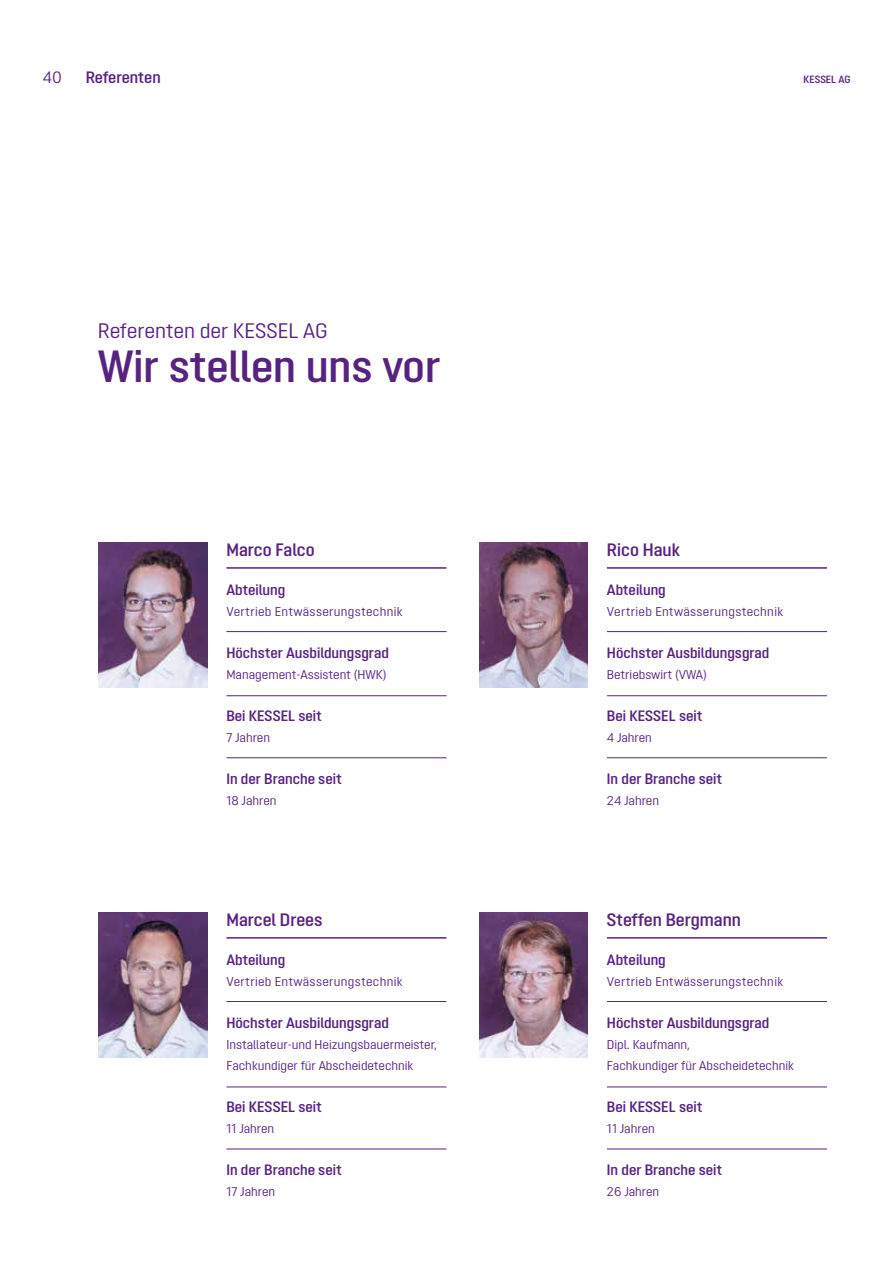
<style>
.page{position:relative;width:893px;height:1263px;background:#fff}
.page>*{position:absolute;margin:0;border:0;box-sizing:border-box;transform-origin:0 0}
.t1{font:600 45px "Opinion Pro";color:#572381}
.t2{font:21px "Opinion Pro";color:#572381}
.t3{font:600 18px "Opinion Pro";color:#572381}
.t4{font:600 16.5px "Opinion Pro";letter-spacing:-.01em;color:#572381}
.t5{font:16.5px "Opinion Pro";color:#572381}
.t6{font:600 15px "Opinion Pro";color:#572381}
.t7{font:12.75px/21px "Opinion Pro";color:#572381}
.t8{font:12.75px "Opinion Pro";letter-spacing:.025em;color:#572381}
.t9{font:600 10.5px "Opinion Pro";color:#572381}
</style>
<div class="page">
<hr style="left:226px;top:631px;width:220px;height:1px;background:#572381">
<hr style="left:226px;top:1001px;width:220px;height:1px;background:#572381">
<hr style="left:607px;top:1001px;width:220px;height:1px;background:#572381">
<hr style="left:607px;top:631px;width:220px;height:1px;background:#572381">
<hr style="left:226px;top:695px;width:220px;height:1px;background:#572381">
<hr style="left:226px;top:1087px;width:220px;height:1px;background:#572381">
<hr style="left:607px;top:1087px;width:220px;height:1px;background:#572381">
<hr style="left:607px;top:695px;width:220px;height:1px;background:#572381">
<hr style="left:226px;top:757px;width:220px;height:1px;background:#572381">
<hr style="left:226px;top:1149px;width:220px;height:1px;background:#572381">
<hr style="left:607px;top:1149px;width:220px;height:1px;background:#572381">
<hr style="left:607px;top:757px;width:220px;height:1px;background:#572381">
<hr style="left:226px;top:567px;width:220px;height:2px;background:#572381">
<hr style="left:226px;top:937px;width:220px;height:1px;background:#572381">
<hr style="left:607px;top:937px;width:220px;height:1px;background:#572381">
<hr style="left:607px;top:567px;width:220px;height:2px;background:#572381">
<img style="left:99px;top:542px;width:108px;height:145px">
<img style="left:99px;top:912px;width:108px;height:145px">
<img style="left:479px;top:912px;width:109px;height:145px">
<img style="left:479px;top:542px;width:109px;height:145px">
<p class="t5" style="left:43px;top:68px;width:21px">40</p>
<p class="t4" style="left:86px;top:68px;width:76px">Referenten</p>
<p class="t9" style="left:804px;top:74px;width:48px">KESSEL AG</p>
<h2 class="t2" style="left:98px;top:318px;width:231px">Referenten der KESSEL AG</h2>
<h1 class="t1" style="left:98px;top:341px;width:344px">Wir stellen uns vor</h1>
<p class="t3" style="left:226px;top:539px;width:90px">Marco Falco</p>
<p class="t6" style="left:226px;top:581px;width:60px">Abteilung</p>
<p class="t8" style="left:226px;top:604px;width:178px">Vertrieb Entwässerungstechnik</p>
<p class="t6" style="left:226px;top:644px;width:164px">Höchster Ausbildungsgrad</p>
<p class="t7" style="left:226px;top:664px;width:162px">Management-Assistent (HWK)</p>
<p class="t6" style="left:226px;top:707px;width:97px">Bei KESSEL seit</p>
<p class="t7" style="left:226px;top:727px;width:45px">7 Jahren</p>
<p class="t6" style="left:226px;top:770px;width:117px">In der Branche seit</p>
<p class="t7" style="left:226px;top:790px;width:52px">18 Jahren</p>
<p class="t3" style="left:607px;top:539px;width:75px">Rico Hauk</p>
<p class="t6" style="left:607px;top:581px;width:60px">Abteilung</p>
<p class="t8" style="left:607px;top:604px;width:178px">Vertrieb Entwässerungstechnik</p>
<p class="t6" style="left:607px;top:644px;width:164px">Höchster Ausbildungsgrad</p>
<p class="t7" style="left:607px;top:664px;width:102px">Betriebswirt (VWA)</p>
<p class="t6" style="left:607px;top:707px;width:97px">Bei KESSEL seit</p>
<p class="t7" style="left:607px;top:727px;width:47px">4 Jahren</p>
<p class="t6" style="left:607px;top:770px;width:117px">In der Branche seit</p>
<p class="t7" style="left:607px;top:790px;width:54px">24 Jahren</p>
<p class="t3" style="left:226px;top:909px;width:98px">Marcel Drees</p>
<p class="t3" style="left:607px;top:909px;width:135px">Steffen Bergmann</p>
<p class="t6" style="left:226px;top:951px;width:60px">Abteilung</p>
<p class="t8" style="left:226px;top:974px;width:178px">Vertrieb Entwässerungstechnik</p>
<p class="t6" style="left:226px;top:1014px;width:164px">Höchster Ausbildungsgrad</p>
<p class="t7" style="left:226px;top:1034px;width:212px">Installateur-und Heizungsbauermeister,<br>Fachkundiger für Abscheidetechnik</p>
<p class="t6" style="left:226px;top:1098px;width:97px">Bei KESSEL seit</p>
<p class="t7" style="left:226px;top:1118px;width:49px">11 Jahren</p>
<p class="t6" style="left:226px;top:1161px;width:117px">In der Branche seit</p>
<p class="t7" style="left:226px;top:1181px;width:50px">17 Jahren</p>
<p class="t6" style="left:607px;top:951px;width:60px">Abteilung</p>
<p class="t8" style="left:607px;top:974px;width:178px">Vertrieb Entwässerungstechnik</p>
<p class="t6" style="left:607px;top:1014px;width:164px">Höchster Ausbildungsgrad</p>
<p class="t7" style="left:607px;top:1034px;width:188px">Dipl. Kaufmann,<br>Fachkundiger für Abscheidetechnik</p>
<p class="t6" style="left:607px;top:1098px;width:97px">Bei KESSEL seit</p>
<p class="t7" style="left:607px;top:1118px;width:49px">11 Jahren</p>
<p class="t6" style="left:607px;top:1161px;width:117px">In der Branche seit</p>
<p class="t7" style="left:607px;top:1181px;width:54px">26 Jahren</p>
</div>
